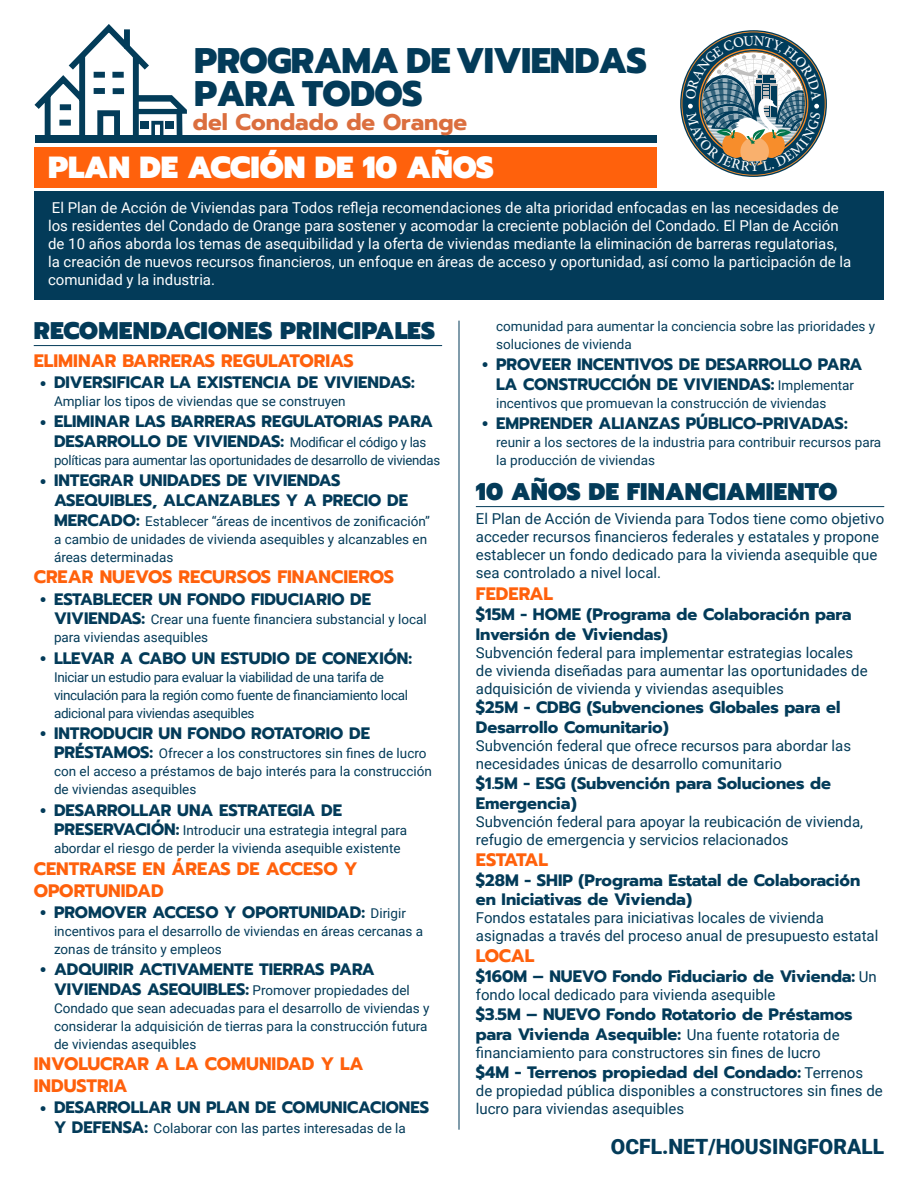
<style>
.page{position:relative;width:918px;height:1188px;background:#fff}
.page>*{position:absolute;margin:0;border:0;box-sizing:border-box;transform-origin:0 0}
.t1{font:800 35.7px/33.2px "Prompt";letter-spacing:-.02em;color:#033b59}
.t2{font:900 30.45px "Prompt";color:#fff}
.HEADER_NEW{font:900 24px "Prompt";letter-spacing:.01em;color:#033b59}
.t3{font:700 22.8px "Prompt";color:#db6e3e}
.MAIN_TEXT{font:900 21px "Roboto";color:#033b59}
.POLICY_SUBHEADER{font:700 18px/21.6px "Prompt";color:#ff610c}
.SUBHEADER{font:700 18px "Prompt";letter-spacing:-.075em;color:#ff610c}
.SUBHEADER-2{font:700 18px "Prompt";letter-spacing:-.025em;color:#ff610c}
.MAIN_TEXT-2{font:700 16.5px/19.8px "Prompt";color:#033b59}
.MAIN_TEXT-3{font:15px/18px "Roboto";color:#033b59}
.MAIN_TEXT-4{font:15px/18px "Roboto";color:#fff}
.t4{font:13.5px/18px "Roboto";color:#033b59}
.t5{font:13.5px/18px "Roboto";letter-spacing:-.025em;color:#033b59}
.t6{font:13.5px "Roboto";letter-spacing:-.02em;color:#033b59}
.s1{font-weight:900;font-size:21px}
.s2{font-family:"Roboto";font-weight:400;font-size:13.5px}
.s3{font-family:"Prompt";font-weight:700;font-size:16.5px}
.s4{font-family:"Roboto";font-weight:400;font-size:15px}
</style>
<div class="page">
<div style="left:34px;top:191px;width:850px;height:108px;background:#033b59"></div>
<div style="left:34px;top:147px;width:623px;height:40px;background:#ff610c"></div>
<div style="left:35px;top:136px;width:622px;height:7px;background:#033c59"></div>
<svg style="left:34px;top:24px;width:153px;height:112px"></svg>
<hr style="left:34px;top:345px;width:408px;height:1px;background:#033b59">
<hr style="left:476px;top:506px;width:408px;height:1px;background:#033b59">
<hr style="left:459px;top:321px;width:1px;height:809px;background:#033b59">
<svg style="left:681px;top:31px;width:145px;height:145px"></svg>
<p class="t1" style="left:194px;top:44px;width:454px">PROGRAMA DE VIVIENDAS<br>PARA TODOS</p>
<p class="t3" style="left:193px;top:105px;width:276px">del Condado de Orange</p>
<p class="t2" style="left:48px;top:144px;width:447px">PLAN DE ACCIÓN DE 10 AÑOS</p>
<p class="MAIN_TEXT-4" style="left:48px;top:199px;width:805px">El Plan de Acción de Viviendas para Todos refleja recomendaciones de alta prioridad enfocadas en las necesidades de los residentes del Condado de Orange para sostener y acomodar la creciente población del Condado. El Plan de Acción de 10 años aborda los temas de asequibilidad y la oferta de viviendas mediante la eliminación de barreras regulatorias, la creación de nuevos recursos financieros, un enfoque en áreas de acceso y oportunidad, así como la participación de la comunidad y la industria.</p>
<h1 class="HEADER_NEW" style="left:34px;top:312px;width:403px">RECOMENDACIONES PRINCIPALES</h1>
<h2 class="POLICY_SUBHEADER" style="left:34px;top:350px;width:322px">ELIMINAR BARRERAS REGULATORIAS</h2>
<p class="MAIN_TEXT-2" style="left:40px;top:372px;width:376px"><span class="s1">•</span> DIVERSIFICAR LA EXISTENCIA DE VIVIENDAS:</p>
<p class="t4" style="left:54px;top:392px;width:293px">Ampliar los tipos de viviendas que se construyen</p>
<p class="MAIN_TEXT-2" style="left:40px;top:412px;width:394px;text-align:center"><span class="s1">•</span> ELIMINAR LAS BARRERAS REGULATORIAS PARA<br>DESARROLLO DE VIVIENDAS: <span class="s2">Modificar el código y las</span></p>
<p class="t6" style="left:54px;top:451px;width:388px">políticas para aumentar las oportunidades de desarrollo de viviendas</p>
<p class="MAIN_TEXT-2" style="left:54px;top:471px;width:356px;text-indent:-14px"><span class="s1">•</span> INTEGRAR UNIDADES DE VIVIENDAS<br>ASEQUIBLES, ALCANZABLES Y A PRECIO DE</p>
<p class="t4" style="left:54px;top:512px;width:378px"><span class="s3">MERCADO:</span> Establecer “áreas de incentivos de zonificación” a cambio de unidades de vivienda asequibles y alcanzables en áreas determinadas</p>
<h2 class="POLICY_SUBHEADER" style="left:34px;top:566px;width:362px">CREAR NUEVOS RECURSOS FINANCIEROS</h2>
<p class="MAIN_TEXT-2" style="left:40px;top:589px;width:332px"><span class="s1">•</span> ESTABLECER UN FONDO FIDUCIARIO DE</p>
<p class="t4" style="left:54px;top:610px;width:374px"><span class="s3">VIVIENDAS:</span> Crear una fuente financiera substancial y local para viviendas asequibles</p>
<p class="MAIN_TEXT-2" style="left:40px;top:648px;width:373px"><span class="s1">•</span> LLEVAR A CABO UN ESTUDIO DE CONEXIÓN:</p>
<p class="t5" style="left:54px;top:667px;width:356px">Iniciar un estudio para evaluar la viabilidad de una tarifa de vinculación para la región como fuente de financiamiento local adicional para viviendas asequibles</p>
<p class="MAIN_TEXT-2" style="left:40px;top:723px;width:331px"><span class="s1">•</span> INTRODUCIR UN FONDO ROTATORIO DE</p>
<p class="t4" style="left:54px;top:744px;width:379px"><span class="s3">PRÉSTAMOS:</span> Ofrecer a los constructores sin fines de lucro con el acceso a préstamos de bajo interés para la construcción de viviendas asequibles</p>
<p class="MAIN_TEXT-2" style="left:40px;top:800px;width:303px"><span class="s1">•</span> DESARROLLAR UNA ESTRATEGIA DE</p>
<p class="t4" style="left:54px;top:821px;width:355px"><span class="s3">PRESERVACIÓN:</span> Introducir una estrategia integral para abordar el riesgo de perder la vivienda asequible existente</p>
<h2 class="POLICY_SUBHEADER" style="left:34px;top:858px;width:325px">CENTRARSE EN ÁREAS DE ACCESO Y<br>OPORTUNIDAD</h2>
<p class="MAIN_TEXT-2" style="left:40px;top:902px;width:367px"><span class="s1">•</span> PROMOVER ACCESO Y OPORTUNIDAD: <span class="s2">Dirigir</span></p>
<p class="t4" style="left:54px;top:921px;width:371px">incentivos para el desarrollo de viviendas en áreas cercanas a zonas de tránsito y empleos</p>
<p class="MAIN_TEXT-2" style="left:40px;top:959px;width:336px"><span class="s1">•</span> ADQUIRIR ACTIVAMENTE TIERRAS PARA</p>
<p class="t4" style="left:54px;top:980px;width:377px"><span class="s3">VIVIENDAS ASEQUIBLES:</span> Promover propiedades del Condado que sean adecuadas para el desarrollo de viviendas y considerar la adquisición de tierras para la construcción futura de viviendas asequibles</p>
<h2 class="POLICY_SUBHEADER" style="left:34px;top:1053px;width:331px">INVOLUCRAR A LA COMUNIDAD Y LA<br>INDUSTRIA</h2>
<p class="MAIN_TEXT-2" style="left:40px;top:1097px;width:390px"><span class="s1">•</span> DESARROLLAR UN PLAN DE COMUNICACIONES</p>
<p class="t4" style="left:54px;top:1119px;width:353px"><span class="s3">Y DEFENSA:</span> Colaborar con las partes interesadas de la</p>
<p class="t4" style="left:496px;top:316px;width:381px">comunidad para aumentar la conciencia sobre las prioridades y soluciones de vivienda</p>
<p class="MAIN_TEXT-2" style="left:483px;top:354px;width:381px;text-align:center"><span class="s1">•</span> PROVEER INCENTIVOS DE DESARROLLO PARA<br>LA CONSTRUCCIÓN DE VIVIENDAS: <span class="s2">Implementar</span></p>
<p class="t4" style="left:496px;top:393px;width:332px">incentivos que promuevan la construcción de viviendas</p>
<p class="MAIN_TEXT-2" style="left:483px;top:413px;width:367px"><span class="s1">•</span> EMPRENDER ALIANZAS PÚBLICO-PRIVADAS:</p>
<p class="t4" style="left:496px;top:433px;width:387px">reunir a los sectores de la industria para contribuir recursos para la producción de viviendas</p>
<h1 class="HEADER_NEW" style="left:476px;top:473px;width:363px">10 AÑOS DE FINANCIAMIENTO</h1>
<p class="MAIN_TEXT-3" style="left:476px;top:510px;width:410px">El Plan de Acción de Vivienda para Todos tiene como objetivo acceder recursos financieros federales y estatales y propone establecer un fondo dedicado para la vivienda asequible que sea controlado a nivel local.</p>
<h2 class="POLICY_SUBHEADER" style="left:476px;top:583px;width:79px">FEDERAL</h2>
<p class="MAIN_TEXT-2" style="left:476px;top:604px;width:377px">$15M - HOME (Programa de Colaboración para<br>Inversión de Viviendas)</p>
<p class="MAIN_TEXT-3" style="left:476px;top:643px;width:393px">Subvención federal para implementar estrategias locales de vivienda diseñadas para aumentar las oportunidades de adquisición de vivienda y viviendas asequibles</p>
<p class="MAIN_TEXT-2" style="left:476px;top:698px;width:366px">$25M - CDBG (Subvenciones Globales para el<br>Desarrollo Comunitario)</p>
<p class="MAIN_TEXT-3" style="left:476px;top:736px;width:377px">Subvención federal que ofrece recursos para abordar las necesidades únicas de desarrollo comunitario</p>
<p class="MAIN_TEXT-2" style="left:476px;top:773px;width:357px">$1.5M - ESG (Subvención para Soluciones de<br>Emergencia)</p>
<p class="MAIN_TEXT-3" style="left:476px;top:812px;width:389px">Subvención federal para apoyar la reubicación de vivienda, refugio de emergencia y servicios relacionados</p>
<h2 class="SUBHEADER" style="left:476px;top:846px;width:74px">ESTATAL</h2>
<p class="MAIN_TEXT-2" style="left:476px;top:870px;width:386px">$28M - SHIP (Programa Estatal de Colaboración en Iniciativas de Vivienda)</p>
<p class="MAIN_TEXT-3" style="left:476px;top:909px;width:404px">Fondos estatales para iniciativas locales de vivienda asignadas a través del proceso anual de presupuesto estatal</p>
<h2 class="SUBHEADER-2" style="left:476px;top:943px;width:60px">LOCAL</h2>
<p class="MAIN_TEXT-2" style="left:476px;top:967px;width:403px">$160M – NUEVO Fondo Fiduciario de Vivienda: <span class="s4">Un</span></p>
<p class="MAIN_TEXT-3" style="left:476px;top:985px;width:301px">fondo local dedicado para vivienda asequible</p>
<p class="MAIN_TEXT-2" style="left:476px;top:1004px;width:378px">$3.5M – NUEVO Fondo Rotatorio de Préstamos para Vivienda Asequible: <span class="s4">Una fuente rotatoria de</span></p>
<p class="MAIN_TEXT-3" style="left:476px;top:1043px;width:346px">financiamiento para constructores sin fines de lucro</p>
<p class="MAIN_TEXT-2" style="left:476px;top:1062px;width:389px">$4M - Terrenos propiedad del Condado: <span class="s4">Terrenos</span></p>
<p class="MAIN_TEXT-3" style="left:476px;top:1081px;width:408px">de propiedad pública disponibles a constructores sin fines de lucro para viviendas asequibles</p>
<p class="MAIN_TEXT" style="left:611px;top:1132px;width:275px">OCFL.NET/HOUSINGFORALL</p>
</div>
